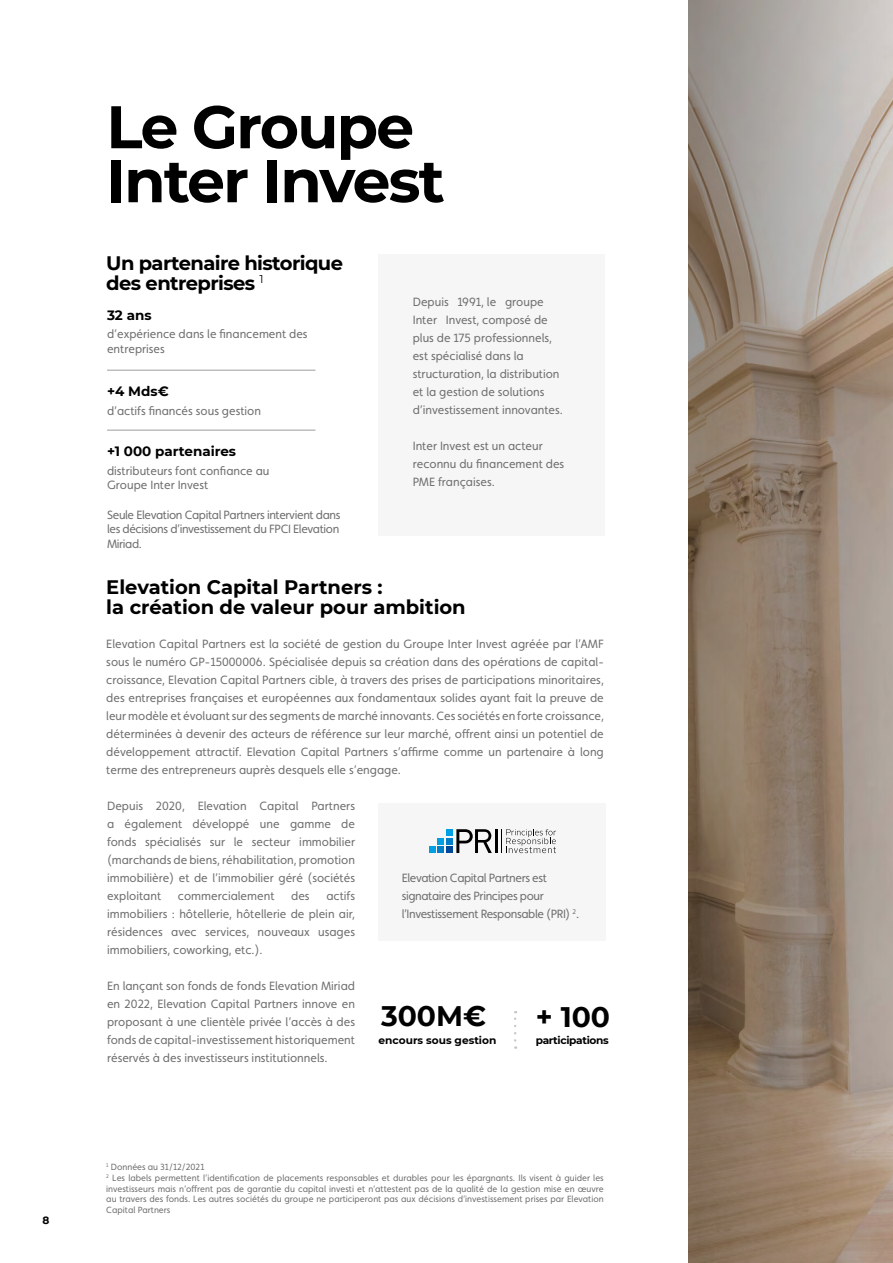
<style>
.page{position:relative;width:893px;height:1263px;background:#fff}
.page>*{position:absolute;margin:0;border:0;box-sizing:border-box;transform-origin:0 0}
.t1{font:700 60px/54px "Montserrat";letter-spacing:-.03em;color:#000}
.t2{font:700 28.2px "Montserrat";color:#000}
.t3{font:700 19.5px/19.5px "Montserrat";letter-spacing:-.005em;color:#000}
.t4{font:700 19.5px/19.5px "Montserrat";letter-spacing:-.03em;color:#000}
.t5{font:700 13.5px "Montserrat";color:#000}
.t6{font:12px/18px "Faricy New";color:#706f6f;text-align:justify}
.t7{font:12px/18px "Faricy New";letter-spacing:-.03em;color:#706f6f}
.t8{font:700 10.65px "Montserrat";letter-spacing:-.005em;color:#000}
.t9{font:700 10.65px "Montserrat";letter-spacing:-.03em;color:#000}
.t10{font:700 10.5px "Montserrat";color:#000}
.t11{font:9px/10.8px "Faricy New";color:#706f6f}
</style>
<div class="page">
<div style="left:379px;top:803px;width:227px;height:138px;background:#f6f6f6"></div>
<svg style="left:514px;top:1011px;width:2px;height:29px"></svg>
<div style="left:437px;top:838px;width:7px;height:6px;background:#009fe3"></div>
<div style="left:437px;top:846px;width:7px;height:7px;background:#007ec7"></div>
<div style="left:429px;top:846px;width:6px;height:7px;background:#009fe3"></div>
<svg style="left:446px;top:829px;width:46px;height:24px"></svg>
<hr style="left:495px;top:829px;width:3px;height:24px;background:#000">
<svg style="left:506px;top:829px;width:50px;height:24px"></svg>
<div style="left:379px;top:254px;width:226px;height:282px;background:#f6f6f6"></div>
<hr style="left:107px;top:370px;width:208px;height:1px;background:#9d9d9c">
<hr style="left:107px;top:430px;width:208px;height:1px;background:#9d9d9c">
<svg style="left:688px;top:0;width:184px;height:1263px;background:#958576"></svg>
<svg style="left:872px;top:0;width:21px;height:1263px;background:#b4a79c"></svg>
<p class="t10" style="left:43px;top:1213px;width:8px">8</p>
<h1 class="t1" style="left:106px;top:97px;width:340px">Le Groupe<br>Inter Invest</h1>
<h3 class="t4" style="left:106px;top:252px;width:238px">Un partenaire historique des entreprises <sup>1</sup></h3>
<p class="t5" style="left:107px;top:305px;width:46px">32 ans</p>
<p class="t6" style="left:107px;top:327px;width:202px;line-height:14.4px">d’expérience dans le financement des entreprises</p>
<p class="t5" style="left:107px;top:382px;width:63px">+4 Mds€</p>
<p class="t6" style="left:107px;top:402px;width:155px">d’actifs financés sous gestion</p>
<p class="t5" style="left:107px;top:442px;width:131px">+1 000 partenaires</p>
<p class="t6" style="left:107px;top:463px;width:164px;line-height:14.4px">distributeurs font confiance au<br>Groupe Inter Invest</p>
<p class="t6" style="left:107px;top:508px;width:235px;line-height:14.4px">Seule Elevation Capital Partners intervient dans les décisions d’investissement du FPCI Elevation Miriad.</p>
<p class="t6" style="left:413px;top:293px;width:152px;text-align:left">Depuis 1991, le groupe<br>Inter Invest, composé de plus de 175 professionnels, est spécialisé dans la structuration, la distribution et la gestion de solutions d’investissement innovantes.</p>
<p class="t6" style="left:413px;top:437px;width:153px;text-align:left">Inter Invest est un acteur reconnu du financement des<br>PME françaises.</p>
<h3 class="t3" style="left:106px;top:576px;width:361px">Elevation Capital Partners :<br>la création de valeur pour ambition</h3>
<p class="t6" style="left:106px;top:635px;width:499px">Elevation Capital Partners est la société de gestion du Groupe Inter Invest agréée par l’AMF sous le numéro GP-15000006. Spécialisée depuis sa création dans des opérations de capital&shy;croissance, Elevation Capital Partners cible, à travers des prises de participations minoritaires, des entreprises françaises et européennes aux fondamentaux solides ayant fait la preuve de leur modèle et évoluant sur des segments de marché innovants. Ces sociétés en forte croissance, déterminées à devenir des acteurs de référence sur leur marché, offrent ainsi un potentiel de développement attractif. Elevation Capital Partners s’affirme comme un partenaire à long terme des entrepreneurs auprès desquels elle s’engage.</p>
<p class="t6" style="left:107px;top:797px;width:250px">Depuis 2020, Elevation Capital Partners a également développé une gamme de fonds spécialisés sur le secteur immobilier (marchands de biens, réhabilitation, promotion immobilière) et de l’immobilier géré (sociétés exploitant</p>
<p class="t7" style="left:402px;top:869px;width:179px">Elevation Capital Partners est signataire des Principes pour l’Investissement Responsable (PRI) <sup>2</sup>.</p>
<p class="t6" style="left:107px;top:887px;width:249px;text-indent:219px">actifs immobiliers : hôtellerie, hôtellerie de plein air, résidences avec services, nouveaux usages immobiliers, coworking, etc.).</p>
<p class="t6" style="left:107px;top:977px;width:249px">En lançant son fonds de fonds Elevation Miriad en 2022, Elevation Capital Partners innove en proposant à une clientèle privée l’accès à des fonds de capital-investissement historiquement réservés à des investisseurs institutionnels.</p>
<p class="t6" style="left:178px;top:887px;width:98px">commercialement</p>
<p class="t6" style="left:291px;top:887px;width:20px">des</p>
<h2 class="t2" style="left:381px;top:996px;width:107px">300M€</h2>
<p class="t8" style="left:379px;top:1033px;width:119px">encours sous gestion</p>
<h2 class="t2" style="left:536px;top:997px;width:76px">+ 100</h2>
<p class="t9" style="left:536px;top:1033px;width:75px">participations</p>
<p class="t11" style="left:106px;top:1161px;width:499px"><sup>1</sup> Données au 31/12/2021<br><sup>2</sup> Les labels permettent l’identification de placements responsables et durables pour les épargnants. Ils visent à guider les investisseurs mais n’offrent pas de garantie du capital investi et n’attestent pas de la qualité de la gestion mise en œuvre au travers des fonds. Les autres sociétés du groupe ne participeront pas aux décisions d’investissement prises par Elevation Capital Partners</p>
</div>
